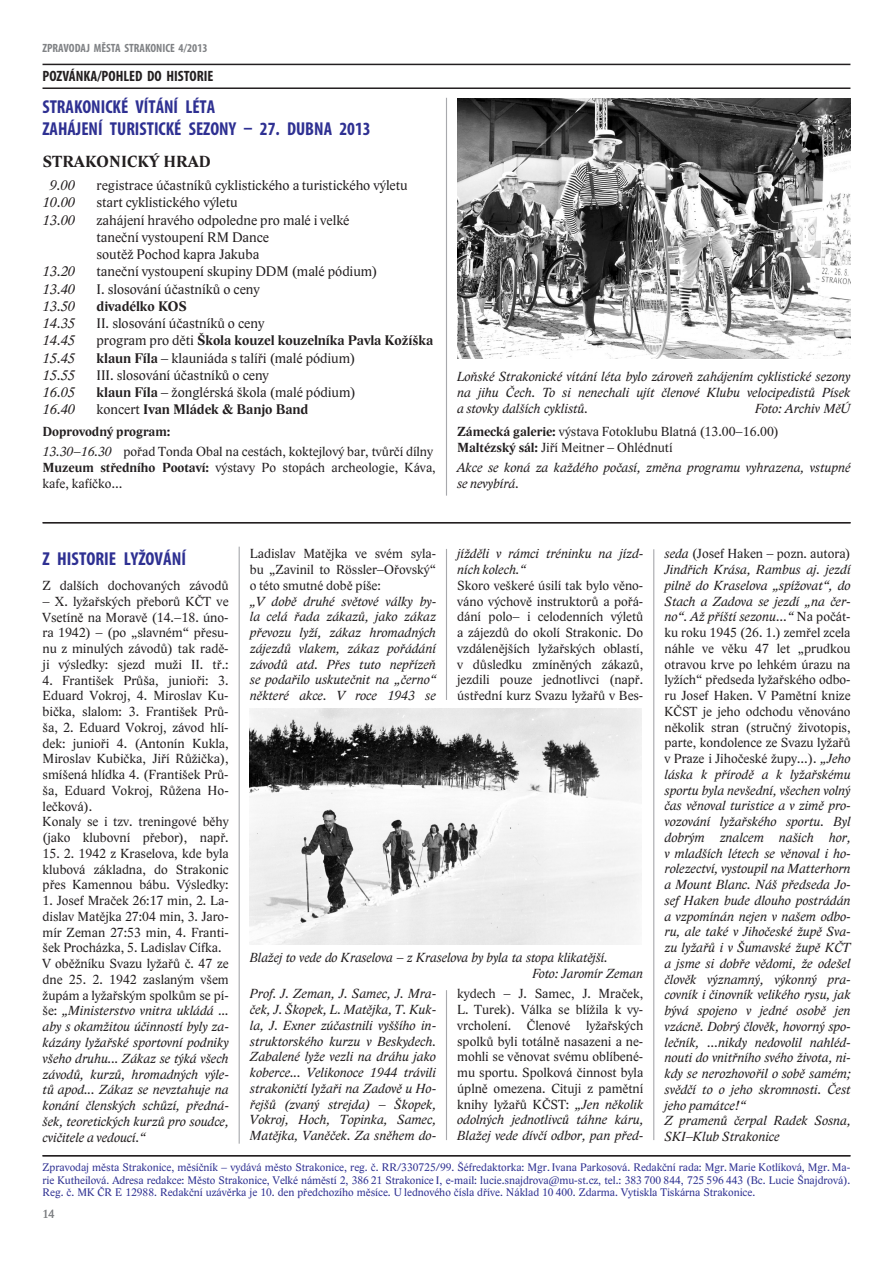
<style>
.page{position:relative;width:893px;height:1263px;background:#fff}
.page>*{position:absolute;margin:0;border:0;box-sizing:border-box;transform-origin:0 0}
.TITULEK{font:700 condensed 18.75px "Myriad Pro";color:#2e3092}
.Body_text{font:700 16.5px "Lido STFCE";color:#231f20}
.Rada_města{font:700 condensed 15px "Myriad Pro";color:#231f20}
.Body_text-2{font:14.25px "Lido STFCE";color:#231f20}
.Body_text-3{font:700 14.25px "Lido STFCE";color:#231f20}
.Body_text-4{font:italic 14.25px "Lido STFCE";color:#231f20}
.Body_text-5{font:italic 13.5px/15.8px "Lido STFCE";color:#231f20;text-align:justify}
.Body_text-6{font:13.5px/15.8px "Lido STFCE";color:#231f20;text-align:justify}
.popiska{font:italic 13.5px/15.8px "Lido STFCE";letter-spacing:-.005em;color:#231f20;text-align:justify}
.Body_text-7{font:700 13.5px "Lido STFCE";color:#231f20}
.ZAHLAVI{font:700 condensed 12px "Myriad Pro";color:#808285}
.numero_vlevo{font:12px "Lido STFCE";color:#808285}
.z-tirage{font:11.25px/12.8px "Lido STFCE";color:#2e3092;text-align:justify}
.s1{font-weight:400}
.s2{font-weight:700}
.s3{font-style:italic}
.s4{font-style:normal}
</style>
<div class="page">
<hr style="left:43px;top:64px;width:807px;height:1px;background:#231f20">
<hr style="left:43px;top:87px;width:807px;height:2px;background:#231f20">
<hr style="left:43px;top:1155px;width:807px;height:1px;background:#231f20">
<hr style="left:239px;top:547px;width:1px;height:597px;background:#a8a9ad">
<hr style="left:43px;top:522px;width:807px;height:1px;background:#231f20">
<img style="left:250px;top:708px;width:392px;height:236px">
<hr style="left:446px;top:98px;width:1px;height:398px;background:#a8a9ad">
<hr style="left:446px;top:549px;width:1px;height:151px;background:#a8a9ad">
<hr style="left:653px;top:549px;width:1px;height:591px;background:#a8a9ad">
<hr style="left:446px;top:990px;width:1px;height:150px;background:#a8a9ad">
<img style="left:457px;top:99px;width:393px;height:260px">
<p class="ZAHLAVI" style="left:43px;top:40px;width:167px">ZPRAVODAJ MĚSTA STRAKONICE 4/2013</p>
<p class="Rada_města" style="left:43px;top:67px;width:172px">POZVÁNKA/POHLED DO HISTORIE</p>
<p class="TITULEK" style="left:43px;top:95px;width:174px">STRAKONICKÉ VÍTÁNÍ LÉTA</p>
<p class="TITULEK" style="left:43px;top:118px;width:195px">ZAHÁJENÍ TURISTICKÉ SEZONY</p>
<p class="TITULEK" style="left:260px;top:118px;width:112px">27. DUBNA 2013</p>
<p class="Body_text" style="left:43px;top:151px;width:170px">STRAKONICKÝ HRAD</p>
<p class="Body_text-4" style="left:50px;top:177px;width:27px">9.00</p>
<p class="Body_text-2" style="left:97px;top:177px;width:313px">registrace účastníků cyklistického a turistického výletu</p>
<p class="Body_text-4" style="left:43px;top:194px;width:34px">10.00</p>
<p class="Body_text-2" style="left:97px;top:194px;width:143px">start cyklistického výletu</p>
<p class="Body_text-4" style="left:43px;top:211px;width:34px">13.00</p>
<p class="Body_text-2" style="left:97px;top:211px;width:254px">zahájení hravého odpoledne pro malé i velké</p>
<p class="Body_text-2" style="left:97px;top:228px;width:174px">taneční vystoupení RM Dance</p>
<p class="Body_text-2" style="left:97px;top:246px;width:164px">soutěž Pochod kapra Jakuba</p>
<p class="Body_text-4" style="left:43px;top:263px;width:34px">13.20</p>
<p class="Body_text-2" style="left:97px;top:263px;width:282px">taneční vystoupení skupiny DDM (malé pódium)</p>
<p class="Body_text-4" style="left:43px;top:280px;width:34px">13.40</p>
<p class="Body_text-2" style="left:97px;top:280px;width:165px">I. slosování účastníků o ceny</p>
<p class="Body_text-4" style="left:43px;top:297px;width:34px">13.50</p>
<p class="Body_text-3" style="left:97px;top:297px;width:92px">divadélko KOS</p>
<p class="Body_text-4" style="left:43px;top:315px;width:34px">14.35</p>
<p class="Body_text-2" style="left:97px;top:315px;width:169px">II. slosování účastníků o ceny</p>
<p class="Body_text-4" style="left:43px;top:332px;width:34px">14.45</p>
<p class="Body_text-3" style="left:97px;top:332px;width:338px"><span class="s1">program pro děti</span> Škola kouzel kouzelníka Pavla Kožíška</p>
<p class="Body_text-4" style="left:43px;top:349px;width:34px">15.45</p>
<p class="Body_text-2" style="left:97px;top:349px;width:260px"><span class="s2">klaun Fíla</span> – klauniáda s talíři (malé pódium)</p>
<p class="Body_text-4" style="left:43px;top:366px;width:34px">15.55</p>
<p class="Body_text-2" style="left:97px;top:366px;width:174px">III. slosování účastníků o ceny</p>
<p class="Body_text-4" style="left:43px;top:384px;width:34px">16.05</p>
<p class="Body_text-2" style="left:97px;top:384px;width:261px"><span class="s2">klaun Fíla</span> – žonglérská škola (malé pódium)</p>
<p class="Body_text-4" style="left:43px;top:401px;width:34px">16.40</p>
<p class="Body_text-3" style="left:97px;top:401px;width:213px"><span class="s1">koncert</span> Ivan Mládek &amp; Banjo Band</p>
<p class="Body_text-7" style="left:43px;top:423px;width:129px">Doprovodný program:</p>
<p class="Body_text-6" style="left:43px;top:444px;width:392px"><span class="s3">13.30–16.30</span> pořad Tonda Obal na cestách, koktejlový bar, tvůrčí dílny</p>
<p class="Body_text-6" style="left:43px;top:460px;width:395px"><span class="s2">Muzeum středního Pootaví:</span> výstavy Po stopách archeologie, Káva, kafe, kafíčko…</p>
<p class="popiska" style="left:457px;top:369px;width:395px">Loňské Strakonické vítání léta bylo zároveň zahájením cyklistické sezony na jihu Čech. To si nenechali ujít členové Klubu velocipedistů Písek a stovky dalších cyklistů.</p>
<p class="popiska" style="left:755px;top:400px;width:97px">Foto: Archiv MěÚ</p>
<p class="Body_text-6" style="left:457px;top:424px;width:323px"><span class="s2">Zámecká galerie:</span> výstava Fotoklubu Blatná (13.00–16.00)</p>
<p class="Body_text-6" style="left:457px;top:439px;width:217px"><span class="s2">Maltézský sál:</span> Jiří Meitner – Ohlédnutí</p>
<p class="Body_text-5" style="left:457px;top:460px;width:395px">Akce se koná za každého počasí, změna programu vyhrazena, vstupné se nevybírá.</p>
<p class="Body_text-5" style="left:664px;top:546px;width:188px">seda <span class="s4">(Josef Haken – pozn. autora)<br></span>Jindřich Krása, Rambus aj. jezdí pilně do Kraselova „spížovat“, do Stach a Zadova se jezdí „na čer&shy;no“. Až příští sezonu…“ <span class="s4">Na počát&shy;ku roku 1945 (26. 1.) zemřel zcela náhle ve věku 47 let „prudkou otravou krve po lehkém úrazu na lyžích“ předseda lyžařského odbo&shy;ru Josef Haken. V Pamětní knize KČST je jeho odchodu věnováno několik stran (stručný životopis, parte, kondolence ze Svazu lyžařů v Praze i Jihočeské župy…).</span> „Jeho láska k přírodě a k lyžařskému sportu byla nevšední, všechen volný čas věnoval turistice a v zimě pro&shy;vozování lyžařského sportu. Byl dobrým znalcem našich hor, v mladších létech se věnoval i ho&shy;rolezectví, vystoupil na Matterhorn a Mount Blanc. Náš předseda Jo&shy;sef Haken bude dlouho postrádán a vzpomínán nejen v našem odbo&shy;ru, ale také v Jihočeské župě Sva&shy;zu lyžařů i v Šumavské župě KČT a jsme si dobře vědomi, že odešel člověk významný, výkonný pra&shy;covník i činovník velikého rysu, jak bývá spojeno v jedné osobě jen vzácně. Dobrý člověk, hovorný spo&shy;lečník, …nikdy nedovolil nahléd&shy;nouti do vnitřního svého života, ni&shy;kdy se nerozhovořil o sobě samém; svědčí to o jeho skromnosti. Čest jeho památce!“</p>
<p class="Body_text-5" style="left:664px;top:1113px;width:188px">Z pramenů čerpal Radek Sosna,<br>SKI–Klub Strakonice</p>
<p class="z-tirage" style="left:43px;top:1161px;width:809px">Zpravodaj města Strakonice, měsíčník – vydává město Strakonice, reg. č. RR/330725/99. Šéfredaktorka: Mgr. Ivana Parkosová. Redakční rada: Mgr. Marie Kotlíková, Mgr. Ma&shy;rie Kutheilová. Adresa redakce: Město Strakonice, Velké náměstí 2, 386 21 Strakonice I, e-mail: lucie.snajdrova@mu-st.cz, tel.: 383 700 844, 725 596 443 (Bc. Lucie Šnajdrová).<br>Reg. č. MK ČR E 12988. Redakční uzávěrka je 10. den předchozího měsíce. U lednového čísla dříve. Náklad 10 400. Zdarma. Vytiskla Tiskárna Strakonice.</p>
<p class="Body_text-6" style="left:250px;top:546px;width:188px">Ladislav Matějka ve svém syla&shy;bu „Zavinil to Rössler–Ořovský“ o této smutné době píše:</p>
<p class="Body_text-5" style="left:250px;top:593px;width:188px">„V době druhé světové války by&shy;la celá řada zákazů, jako zákaz převozu lyží, zákaz hromadných zájezdů vlakem, zákaz pořádání závodů atd. Přes tuto nepřízeň se podařilo uskutečnit na „černo“ některé akce. V roce 1943 se</p>
<p class="Body_text-5" style="left:457px;top:546px;width:188px">jížděli v rámci tréninku na jízd&shy;ních kolech.“</p>
<p class="Body_text-6" style="left:457px;top:578px;width:188px">Skoro veškeré úsilí tak bylo věno&shy;váno výchově instruktorů a pořá&shy;dání polo– i celodenních výletů a zájezdů do okolí Strakonic. Do vzdálenějších lyžařských oblastí, v důsledku zmíněných zákazů, jezdili pouze jednotlivci (např. ústřední kurz Svazu lyžařů v Bes-</p>
<p class="TITULEK" style="left:43px;top:547px;width:145px">Z HISTORIE LYŽOVÁNÍ</p>
<p class="Body_text-6" style="left:43px;top:578px;width:188px">Z dalších dochovaných závodů</p>
<p class="Body_text-6" style="left:43px;top:594px;width:188px">– X. lyžařských přeborů KČT ve Vsetíně na Moravě (14.–18. úno&shy;ra 1942) – (po „slavném“ přesu&shy;nu z minulých závodů) tak radě&shy;ji výsledky: sjezd muži II. tř.:</p>
<p class="Body_text-6" style="left:43px;top:672px;width:188px">4. František Průša, junioři: 3.<br>Eduard Vokroj, 4. Miroslav Ku&shy;bička, slalom: 3. František Prů&shy;ša, 2. Eduard Vokroj, závod hlí&shy;dek: junioři 4. (Antonín Kukla, Miroslav Kubička, Jiří Růžička), smíšená hlídka 4. (František Prů&shy;ša, Eduard Vokroj, Růžena Ho&shy;lečková).</p>
<p class="Body_text-6" style="left:43px;top:814px;width:188px">Konaly se i tzv. treningové běhy (jako klubovní přebor), např.</p>
<p class="Body_text-6" style="left:43px;top:846px;width:188px">15. 2. 1942 z Kraselova, kde byla klubová základna, do Strakonic přes Kamennou bábu. Výsledky:</p>
<p class="Body_text-6" style="left:43px;top:893px;width:188px">1. Josef Mraček 26:17 min, 2. La&shy;dislav Matějka 27:04 min, 3. Jaro&shy;mír Zeman 27:53 min, 4. Franti&shy;šek Procházka, 5. Ladislav Cífka.</p>
<p class="Body_text-5" style="left:43px;top:956px;width:188px"><span class="s4">V oběžníku Svazu lyžařů č. 47 ze dne 25. 2. 1942 zaslaným všem župám a lyžařským spolkům se pí&shy;še:</span> „Ministerstvo vnitra ukládá ... aby s okamžitou účinností byly za&shy;kázány lyžařské sportovní podniky všeho druhu... Zákaz se týká všech závodů, kurzů, hromadných výle&shy;tů apod... Zákaz se nevztahuje na konání členských schůzí, předná&shy;šek, teoretických kurzů pro soudce, cvičitele a vedoucí.“</p>
<p class="popiska" style="left:250px;top:950px;width:359px">Blažej to vede do Kraselova – z Kraselova by byla ta stopa klikatější.</p>
<p class="popiska" style="left:532px;top:966px;width:112px">Foto: Jaromír Zeman</p>
<p class="Body_text-5" style="left:250px;top:986px;width:188px">Prof. J. Zeman, J. Samec, J. Mra&shy;ček, J. Škopek, L. Matějka, T. Kuk&shy;la, J. Exner zúčastnili vyššího in&shy;struktorského kurzu v Beskydech.<br>Zabalené lyže vezli na dráhu jako koberce... Velikonoce 1944 trávili strakoničtí lyžaři na Zadově u Ho&shy;řejšů (zvaný strejda) – Škopek, Vokroj, Hoch, Topinka, Samec, Matějka, Vaněček. Za sněhem do-</p>
<p class="Body_text-6" style="left:457px;top:986px;width:188px">kydech – J. Samec, J. Mraček, L. Turek). Válka se blížila k vy&shy;vrcholení. Členové lyžařských spolků byli totálně nasazeni a ne&shy;mohli se věnovat svému oblíbené&shy;mu sportu. Spolková činnost byla úplně omezena. Cituji z pamětní knihy lyžařů KČST: <span class="s3">„Jen několik odolných jednotlivců táhne káru, Blažej vede dívčí odbor, pan před-</span></p>
<p class="numero_vlevo" style="left:43px;top:1207px;width:14px">14</p>
</div>
